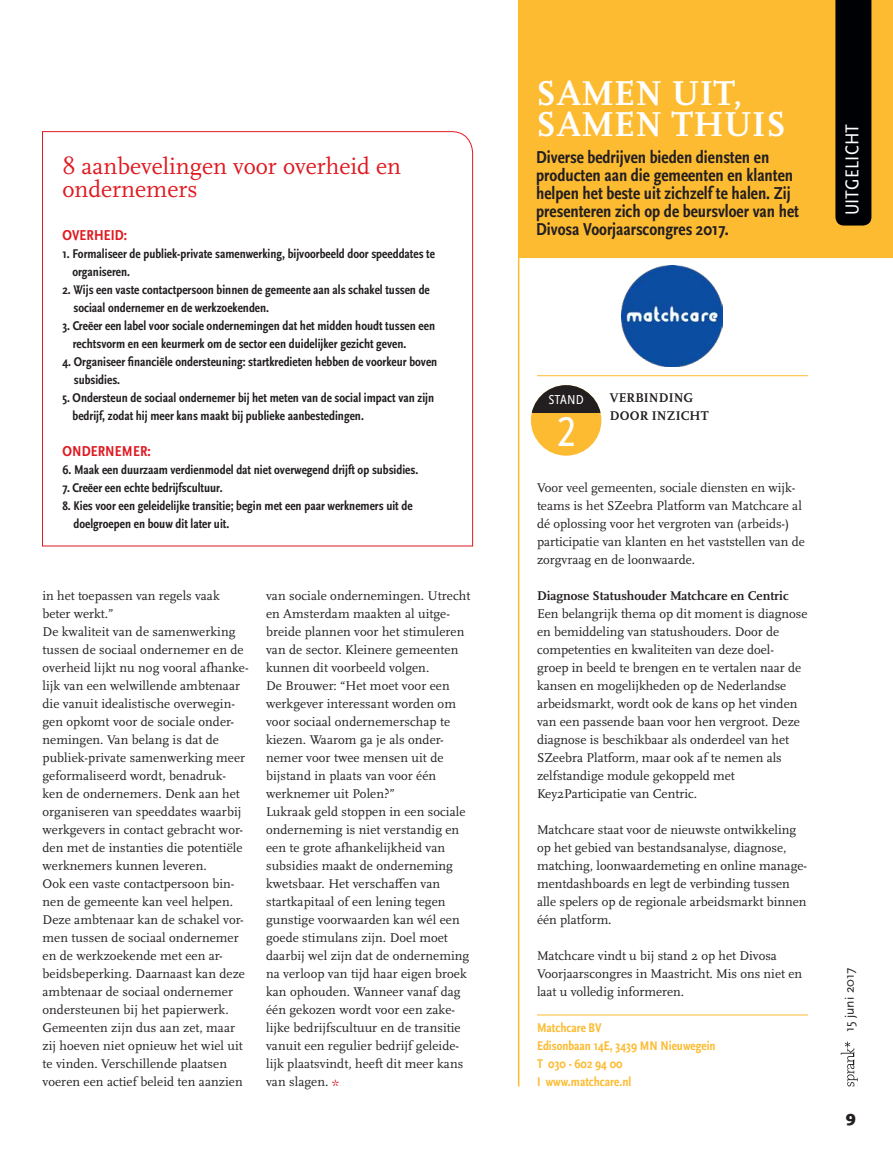
<style>
.page{position:relative;width:893px;height:1149px;background:#fff}
.page>*{position:absolute;margin:0;border:0;box-sizing:border-box;transform-origin:0 0}
.t1{font:condensed 43.5px "Scala Sans OT";color:#fff}
.t2{font:700 36px/31.5px "Scala OT";letter-spacing:.01em;color:#fff}
.t3{font:24px/22.5px "Scala OT";color:#e01921}
.t4{font:condensed 19.5px "Scala Sans OT";letter-spacing:.01em;color:#fff}
.t5{font:700 condensed 18px/18px "Scala Sans OT";color:#231f20}
.t6{font:900 16.5px "Scala Sans OT";color:#231f20}
.t7{font:700 condensed 15px "Scala Sans OT";letter-spacing:.01em;color:#e01921}
.t8{font:13.5px "Scala Sans OT";color:#231f20}
.t9{font:condensed 13.5px "Scala Sans OT";letter-spacing:.01em;color:#fff}
.t10{font:13.2px/18px "Scala OT";letter-spacing:.005em;color:#231f20}
.t11{font:700 condensed 13.2px/18px "Scala Sans OT";color:#231f20}
.t12{font:700 condensed 13.2px/18px "Scala Sans OT";color:#fdbb31}
.t13{font:700 13.2px/18px "Scala OT";color:#231f20}
.s1{font-size:15px;color:#e01921}
</style>
<div class="page">
<svg style="left:841px;top:1041px;width:17px;height:45px"></svg>
<div style="left:519px;top:0;width:374px;height:258px;background:#fdbb31"></div>
<hr style="left:537px;top:1014px;width:271px;height:1px;background:#fdbb31">
<div style="left:531px;top:385px;width:70px;height:70px;background:#fdbb31;border-radius:50%"></div>
<svg style="left:532px;top:385px;width:69px;height:27px;fill:#231f20"></svg>
<hr style="left:537px;top:375px;width:271px;height:1px;background:#fdbb31">
<div style="left:835px;top:0;width:36px;height:225px;background:#000104"></div>
<hr style="left:518px;top:0;width:1px;height:1086px;background:#fdbb31">
<img style="left:621px;top:265px;width:102px;height:102px">
<svg style="left:42px;top:131px;width:431px;height:415px"></svg>
<h3 class="t3" style="left:62px;top:156px;width:340px">8 aanbevelingen voor overheid en ondernemers</h3>
<p class="t7" style="left:62px;top:226px;width:66px">OVERHEID:</p>
<p class="t11" style="left:72px;top:245px;width:364px;text-indent:-10px">1. Formaliseer de publiek-private samenwerking, bijvoorbeeld door speeddates te organiseren.</p>
<p class="t11" style="left:73px;top:281px;width:358px;text-indent:-11px">2. Wijs een vaste contactpersoon binnen de gemeente aan als schakel tussen de sociaal ondernemer en de werkzoekenden.</p>
<p class="t11" style="left:73px;top:317px;width:364px;text-indent:-10px">3. Creëer een label voor sociale ondernemingen dat het midden houdt tussen een rechtsvorm en een keurmerk om de sector een duidelijker gezicht geven.</p>
<p class="t11" style="left:74px;top:353px;width:365px;text-indent:-11px">4. Organiseer financiële ondersteuning: startkredieten hebben de voorkeur boven subsidies.</p>
<p class="t11" style="left:73px;top:389px;width:363px;text-indent:-10px">5. Ondersteun de sociaal ondernemer bij het meten van de social impact van zijn bedrijf, zodat hij meer kans maakt bij publieke aanbestedingen.</p>
<p class="t7" style="left:62px;top:442px;width:90px">ONDERNEMER:</p>
<p class="t11" style="left:62px;top:461px;width:357px">6. Maak een duurzaam verdienmodel dat niet overwegend drijft op subsidies.</p>
<p class="t11" style="left:62px;top:479px;width:162px">7. Creëer een echte bedrijfscultuur.</p>
<p class="t11" style="left:74px;top:497px;width:341px;text-indent:-11px">8. Kies voor een geleidelijke transitie; begin met een paar werknemers uit de doelgroepen en bouw dit later uit.</p>
<p class="t10" style="left:43px;top:587px;width:208px">in het toepassen van regels vaak beter werkt.”<br>De kwaliteit van de samenwerking tussen de sociaal ondernemer en de overheid lijkt nu nog vooral afhanke&shy;lijk van een welwillende ambtenaar die vanuit idealistische overwegin&shy;gen opkomt voor de sociale onder&shy;nemingen. Van belang is dat de publiek-private samenwerking meer geformaliseerd wordt, benadruk&shy;ken de ondernemers. Denk aan het organiseren van speeddates waarbij werkgevers in contact gebracht wor&shy;den met de instanties die potentiële werknemers kunnen leveren.<br>Ook een vaste contactpersoon bin&shy;nen de gemeente kan veel helpen.<br>Deze ambtenaar kan de schakel vor&shy;men tussen de sociaal ondernemer en de werkzoekende met een ar&shy;beidsbeperking. Daarnaast kan deze ambtenaar de sociaal ondernemer ondersteunen bij het papierwerk.<br>Gemeenten zijn dus aan zet, maar zij hoeven niet opnieuw het wiel uit te vinden. Verschillende plaatsen voeren een actief beleid ten aanzien</p>
<p class="t10" style="left:266px;top:587px;width:206px">van sociale ondernemingen. Utrecht en Amsterdam maakten al uitge&shy;breide plannen voor het stimuleren van de sector. Kleinere gemeenten kunnen dit voorbeeld volgen.<br>De Brouwer: “Het moet voor een werkgever interessant worden om voor sociaal ondernemerschap te kiezen. Waarom ga je als onder&shy;nemer voor twee mensen uit de bijstand in plaats van voor één werknemer uit Polen?”<br>Lukraak geld stoppen in een sociale onderneming is niet verstandig en een te grote afhankelijkheid van subsidies maakt de onderneming kwetsbaar. Het verschaffen van startkapitaal of een lening tegen gunstige voorwaarden kan wél een goede stimulans zijn. Doel moet daarbij wel zijn dat de onderneming na verloop van tijd haar eigen broek kan ophouden. Wanneer vanaf dag één gekozen wordt voor een zake&shy;lijke bedrijfscultuur en de transitie vanuit een regulier bedrijf geleide&shy;lijk plaatsvindt, heeft dit meer kans van slagen. <span class="s1">*</span></p>
<h2 class="t2" style="left:536px;top:78px;width:251px">SAMEN UIT,<br>SAMEN THUIS</h2>
<h3 class="t5" style="left:536px;top:149px;width:264px">Diverse bedrijven bieden diensten en producten aan die gemeenten en klanten helpen het beste uit zichzelf te halen. Zij presenteren zich op de beursvloer van het Divosa Voorjaarscongres 2017.</h3>
<h3 class="t4" style="left:841px;top:215px;width:93px;rotate:-90deg">UITGELICHT</h3>
<p class="t9" style="left:548px;top:392px;width:37px">STAND</p>
<h1 class="t1" style="left:557px;top:408px;width:19px">2</h1>
<p class="t13" style="left:610px;top:388px;width:100px">VERBINDING<br>DOOR INZICHT</p>
<p class="t10" style="left:537px;top:479px;width:270px">Voor veel gemeenten, sociale diensten en wijk&shy;teams is het SZeebra Platform van Matchcare al dé oplossing voor het vergroten van (arbeids-) participatie van klanten en het vaststellen van de zorgvraag en de loonwaarde.</p>
<p class="t13" style="left:537px;top:586px;width:253px">Diagnose Statushouder Matchcare en Centric</p>
<p class="t10" style="left:537px;top:605px;width:272px">Een belangrijk thema op dit moment is diagnose en bemiddeling van statushouders. Door de competenties en kwaliteiten van deze doel&shy;groep in beeld te brengen en te vertalen naar de kansen en mogelijkheden op de Nederlandse arbeidsmarkt, wordt ook de kans op het vinden van een passende baan voor hen vergroot. Deze diagnose is beschikbaar als onderdeel van het SZeebra Platform, maar ook af te nemen als zelfstandige module gekoppeld met Key2Participatie van Centric.</p>
<p class="t10" style="left:537px;top:821px;width:272px">Matchcare staat voor de nieuwste ontwikkeling op het gebied van bestandsanalyse, diagnose, matching, loonwaardemeting en online manage&shy;mentdashboards en legt de verbinding tussen alle spelers op de regionale arbeidsmarkt binnen één platform.</p>
<p class="t10" style="left:537px;top:947px;width:267px">Matchcare vindt u bij stand 2 op het Divosa<br>Voorjaarscongres in Maastricht. Mis ons niet en laat u volledig informeren.</p>
<p class="t12" style="left:537px;top:1019px;width:180px">Matchcare BV<br>Edisonbaan 14E, 3439 MN Nieuwegein<br>T 030 - 602 94 00<br>I www.matchcare.nl</p>
<p class="t8" style="left:842px;top:1032px;width:66px;rotate:-90deg">15 juni 2017</p>
<p class="t6" style="left:846px;top:1107px;width:11px">9</p>
</div>
